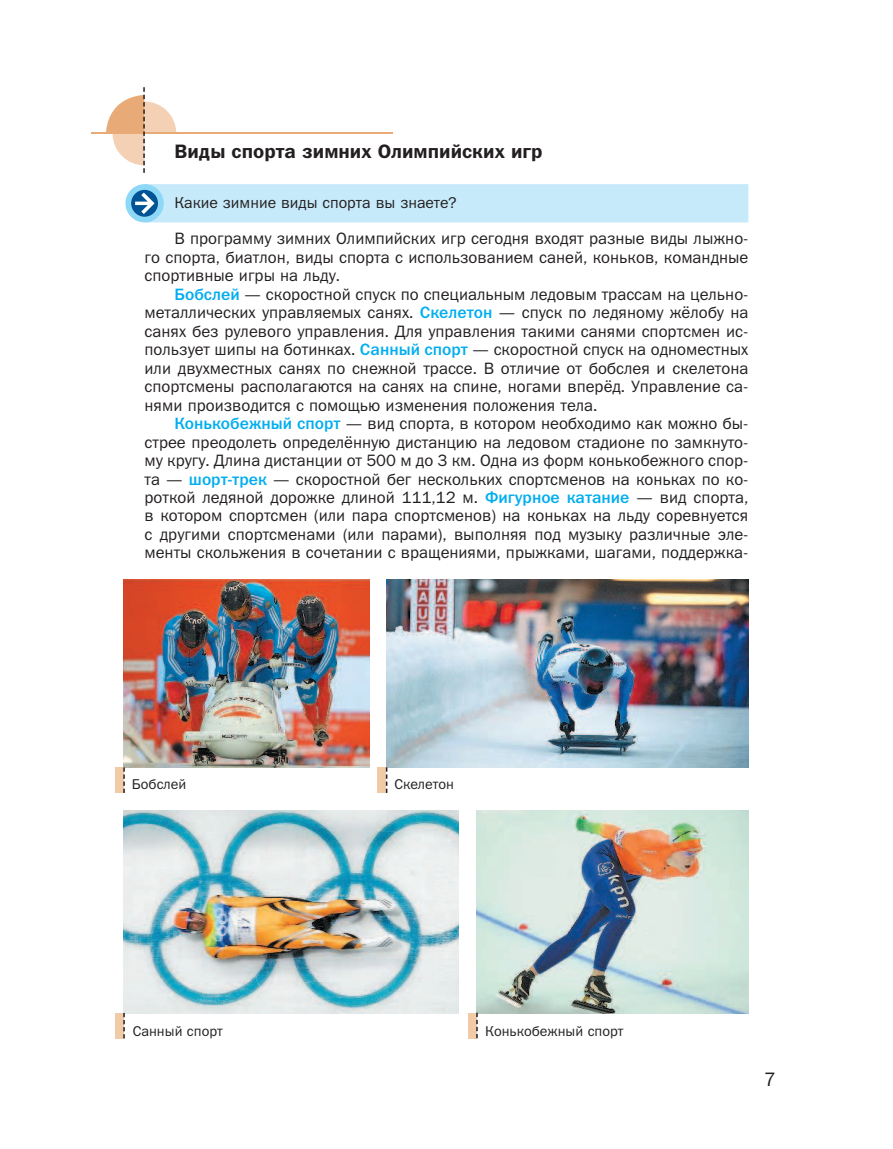
<style>
.page{position:relative;width:893px;height:1149px;background:#fff}
.page>*{position:absolute;margin:0;border:0;box-sizing:border-box;transform-origin:0 0}
.t1{font:19.5px "Franklin Gothic Demi ITC";color:#231f20}
.t2{font:19.5px "Franklin Gothic Book ITC";color:#231f20}
.t3{font:16.5px/18.5px "Franklin Gothic Book ITC";color:#231f20;text-align:justify}
.t4{font:15.75px "Franklin Gothic Book ITC";color:#231f20}
.t5{font:14.25px "Franklin Gothic Book ITC";color:#231f20}
.s1{font-family:"Franklin Gothic Medium ITC";color:#00aeef}
</style>
<div class="page">
<div style="left:145px;top:184px;width:603px;height:38px;background:#c6eafa"></div>
<svg style="left:113px;top:101px;width:63px;height:64px"></svg>
<hr style="left:91px;top:132px;width:302px;height:2px;background:#e8ab77">
<svg style="left:106px;top:87px;width:39px;height:86px"></svg>
<div style="left:125px;top:184px;width:39px;height:38px;background:#8dd7f7;border-radius:50%"></div>
<svg style="left:131px;top:190px;width:27px;height:27px"></svg>
<svg style="left:135px;top:192px;width:20px;height:22px"></svg>
<img style="left:124px;top:579px;width:246px;height:187px">
<div style="left:115px;top:767px;width:8px;height:25px;background:#f1caa6"></div>
<svg style="left:123px;top:767px;width:2px;height:25px"></svg>
<img style="left:386px;top:579px;width:362px;height:187px">
<div style="left:377px;top:767px;width:9px;height:25px;background:#f1caa6"></div>
<svg style="left:386px;top:767px;width:1px;height:25px"></svg>
<img style="left:477px;top:810px;width:271px;height:203px">
<div style="left:468px;top:1012px;width:8px;height:25px;background:#f1caa6"></div>
<svg style="left:476px;top:1012px;width:2px;height:25px"></svg>
<img style="left:124px;top:810px;width:335px;height:203px">
<div style="left:115px;top:1012px;width:8px;height:26px;background:#f1caa6"></div>
<svg style="left:123px;top:1012px;width:2px;height:26px"></svg>
<p class="t1" style="left:174px;top:144px;width:370px">Виды спорта зимних Олимпийских игр</p>
<p class="t4" style="left:174px;top:196px;width:284px">Какие зимние виды спорта вы знаете?</p>
<p class="t3" style="left:145px;top:231px;width:605px;text-indent:30px">В программу зимних Олимпийских игр сегодня входят разные виды лыжно&shy;го спорта, биатлон, виды спорта с использованием саней, коньков, командные спортивные игры на льду.</p>
<p class="t3" style="left:145px;top:286px;width:605px;text-indent:30px"><span class="s1">Бобслей</span> — скоростной спуск по специальным ледовым трассам на цельно&shy;металлических управляемых санях. <span class="s1">Скелетон</span> — спуск по ледяному жёлобу на санях без рулевого управления. Для управления такими санями спортсмен ис&shy;пользует шипы на ботинках. <span class="s1">Санный спорт</span> — скоростной спуск на одноместных или двухместных санях по снежной трассе. В отличие от бобслея и скелетона спортсмены располагаются на санях на спине, ногами вперёд. Управление са&shy;нями производится с помощью изменения положения тела.</p>
<p class="t3" style="left:145px;top:415px;width:605px;text-indent:30px"><span class="s1">Конькобежный спорт</span> — вид спорта, в котором необходимо как можно бы&shy;стрее преодолеть определённую дистанцию на ледовом стадионе по замкнуто&shy;му кругу. Длина дистанции от 500 м до 3 км. Одна из форм конькобежного спор&shy;та — <span class="s1">шорт-трек</span> — скоростной бег нескольких спортсменов на коньках по ко&shy;роткой ледяной дорожке длиной 111,12 м. <span class="s1">Фигурное катание</span> — вид спорта, в котором спортсмен (или пара спортсменов) на коньках на льду соревнуется с другими спортсменами (или парами), выполняя под музыку различные эле&shy;менты скольжения в сочетании с вращениями, прыжками, шагами, поддержка-</p>
<p class="t5" style="left:132px;top:778px;width:56px">Бобслей</p>
<p class="t5" style="left:394px;top:778px;width:61px">Скелетон</p>
<p class="t5" style="left:133px;top:1025px;width:92px">Санный спорт</p>
<p class="t5" style="left:485px;top:1025px;width:140px">Конькобежный спорт</p>
<p class="t2" style="left:764px;top:1071px;width:13px">7</p>
</div>
